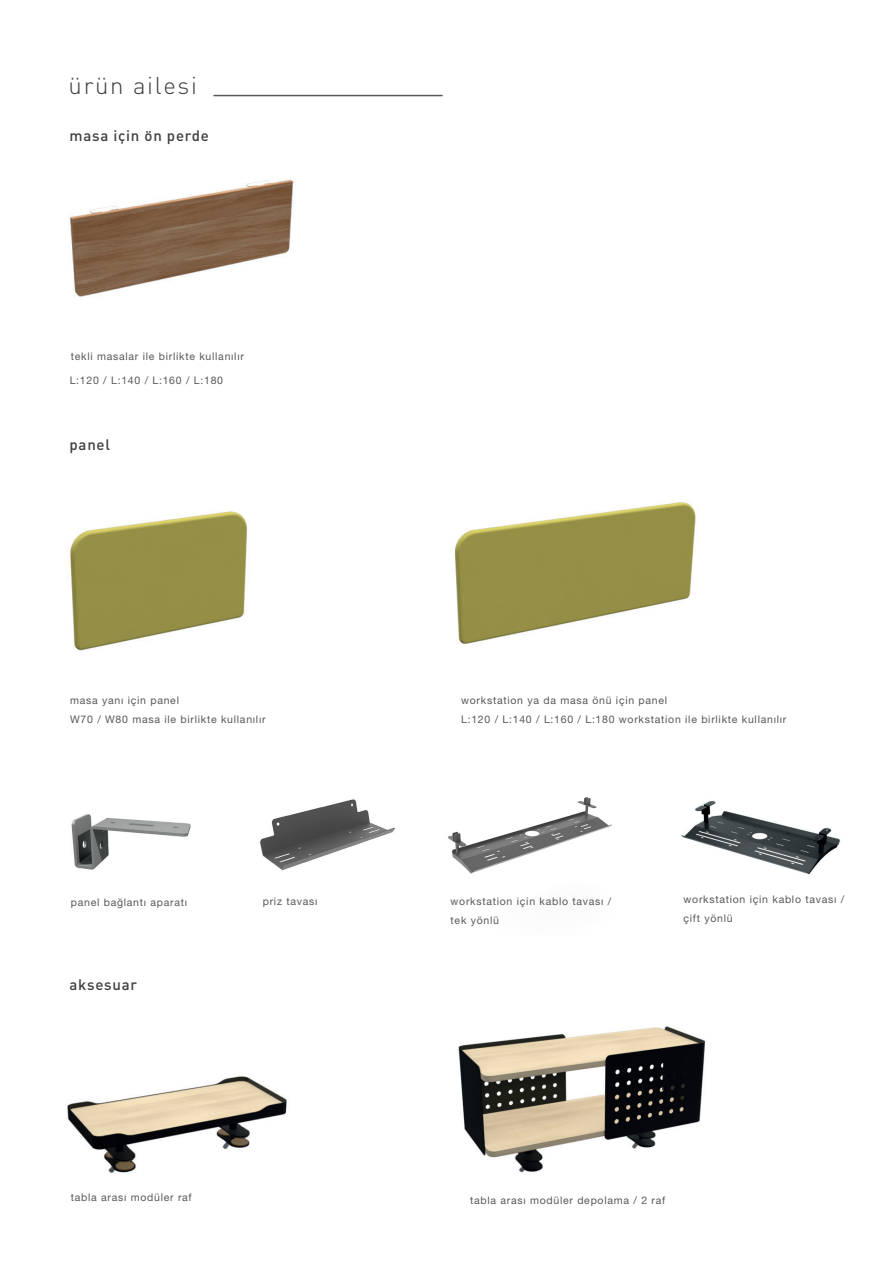
<style>
.page{position:relative;width:893px;height:1263px;background:#fff}
.page>*{position:absolute;margin:0;border:0;box-sizing:border-box;transform-origin:0 0}
.t1{font:300 24px "DIN Pro";letter-spacing:.07em;color:#3e3e3f}
.t2{font:500 15px "DIN Pro";letter-spacing:.05em;color:#3e3e3f}
.t3{font:10.5px/19.5px "Helvetica Neue LT Pro";letter-spacing:.07em;color:#57585a}
</style>
<div class="page">
<img style="left:67px;top:1076px;width:220px;height:97px">
<img style="left:681px;top:801px;width:159px;height:74px">
<img style="left:71px;top:814px;width:120px;height:56px">
<img style="left:70px;top:511px;width:178px;height:140px">
<img style="left:70px;top:94px;width:304px;height:203px">
<img style="left:455px;top:502px;width:241px;height:142px">
<img style="left:458px;top:1026px;width:248px;height:147px">
<hr style="left:214px;top:95px;width:228px;height:1px;background:#57585a">
<img style="left:448px;top:797px;width:164px;height:77px">
<img style="left:260px;top:799px;width:135px;height:72px">
<h1 class="t1" style="left:69px;top:67px;width:130px">ürün ailesi</h1>
<h2 class="t2" style="left:70px;top:126px;width:141px">masa için ön perde</h2>
<p class="t3" style="left:71px;top:346px;width:175px">tekli masalar ile birlikte kullanılır</p>
<p class="t3" style="left:70px;top:371px;width:155px">L:120 / L:140 / L:160 / L:180</p>
<h2 class="t2" style="left:70px;top:435px;width:42px">panel</h2>
<p class="t3" style="left:70px;top:690px;width:197px">masa yanı için panel<br>W70 / W80 masa ile birlikte kullanılır</p>
<p class="t3" style="left:71px;top:892px;width:118px">panel bağlantı aparatı</p>
<h2 class="t2" style="left:70px;top:975px;width:69px">aksesuar</h2>
<p class="t3" style="left:263px;top:891px;width:56px">priz tavası</p>
<p class="t3" style="left:71px;top:1187px;width:122px">tabla arası modüler raf</p>
<p class="t3" style="left:461px;top:690px;width:327px">workstation ya da masa önü için panel<br>L:120 / L:140 / L:160 / L:180 workstation ile birlikte kullanılır</p>
<p class="t3" style="left:451px;top:891px;width:162px">workstation için kablo tavası / tek yönlü</p>
<p class="t3" style="left:684px;top:889px;width:162px">workstation için kablo tavası / çift yönlü</p>
<p class="t3" style="left:470px;top:1190px;width:197px">tabla arası modüler depolama / 2 raf</p>
</div>
